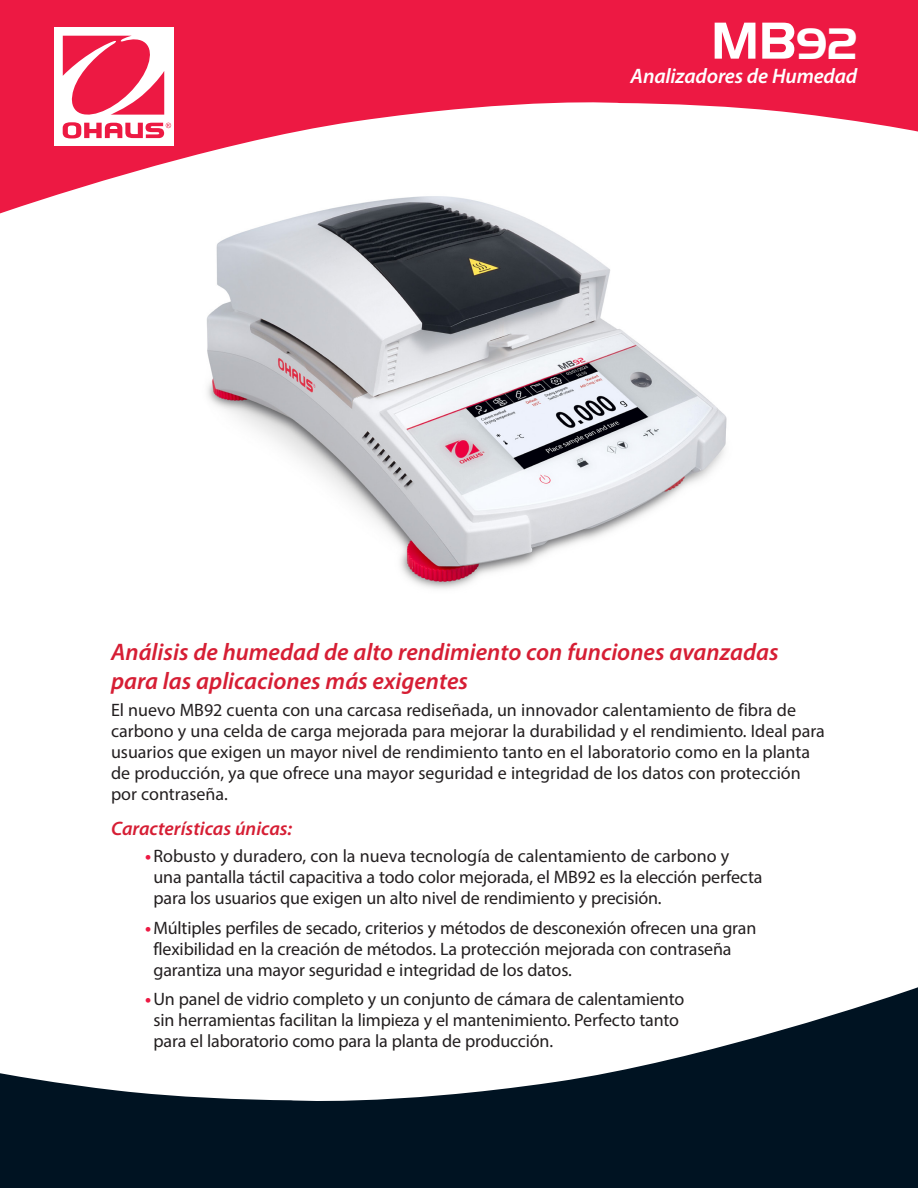
<style>
.page{position:relative;width:918px;height:1188px;background:#fff}
.page>*{position:absolute;margin:0;border:0;box-sizing:border-box;transform-origin:0 0}
.Cover_Product_Name{font:700 54px "Handel Got D";color:#fff}
.Cover_Headline_Text{font:italic 600 24px/28.8px "Myriad Pro";color:#d61e34}
.Cover_Product_Sub_Title{font:italic 600 21px "Myriad Pro";letter-spacing:-.01em;color:#fff}
.Cover_Standard_Features_Include{font:italic 600 19.5px "Myriad Pro";color:#d61e34}
.Cover_Copy_Text{font:18px/21px "Myriad Pro";letter-spacing:-.01em;color:#231f20}
.s1{font-size:45.9px}
.s2{font-weight:700;color:#ed1943}
</style>
<div class="page">
<svg style="left:0;top:0;width:918px;height:214px;fill:#ed1943"></svg>
<div style="left:54px;top:27px;width:120px;height:119px;background:#fff"></div>
<svg style="left:63px;top:36px;width:108px;height:102px"></svg>
<svg style="left:0;top:987px;width:918px;height:201px;fill:#001322"></svg>
<img style="left:127px;top:181px;width:683px;height:408px">
<p class="Cover_Product_Name" style="left:711px;top:10px;width:148px">MB<span class="s1">92</span></p>
<p class="Cover_Product_Sub_Title" style="left:631px;top:62px;width:228px">Analizadores de Humedad</p>
<p class="Cover_Headline_Text" style="left:111px;top:637px;width:669px">Análisis de humedad de alto rendimiento con funciones avanzadas para las aplicaciones más exigentes</p>
<p class="Cover_Copy_Text" style="left:111px;top:699px;width:715px">El nuevo MB92 cuenta con una carcasa rediseñada, un innovador calentamiento de fibra de carbono y una celda de carga mejorada para mejorar la durabilidad y el rendimiento. Ideal para usuarios que exigen un mayor nivel de rendimiento tanto en el laboratorio como en la planta de producción, ya que ofrece una mayor seguridad e integridad de los datos con protección por contraseña.</p>
<p class="Cover_Standard_Features_Include" style="left:111px;top:816px;width:183px">Características únicas:</p>
<p class="Cover_Copy_Text" style="left:154px;top:845px;width:611px;text-indent:-9px"><span class="s2">•</span>Robusto y duradero, con la nueva tecnología de calentamiento de carbono y<br>una pantalla táctil capacitiva a todo color mejorada, el MB92 es la elección perfecta para los usuarios que exigen un alto nivel de rendimiento y precisión.</p>
<p class="Cover_Copy_Text" style="left:154px;top:917px;width:604px;text-indent:-9px"><span class="s2">•</span> Múltiples perfiles de secado, criterios y métodos de desconexión ofrecen una gran flexibilidad en la creación de métodos. La protección mejorada con contraseña garantiza una mayor seguridad e integridad de los datos.</p>
<p class="Cover_Copy_Text" style="left:154px;top:988px;width:532px;text-indent:-9px"><span class="s2">•</span>Un panel de vidrio completo y un conjunto de cámara de calentamiento sin herramientas facilitan la limpieza y el mantenimiento. Perfecto tanto para el laboratorio como para la planta de producción.</p>
</div>
